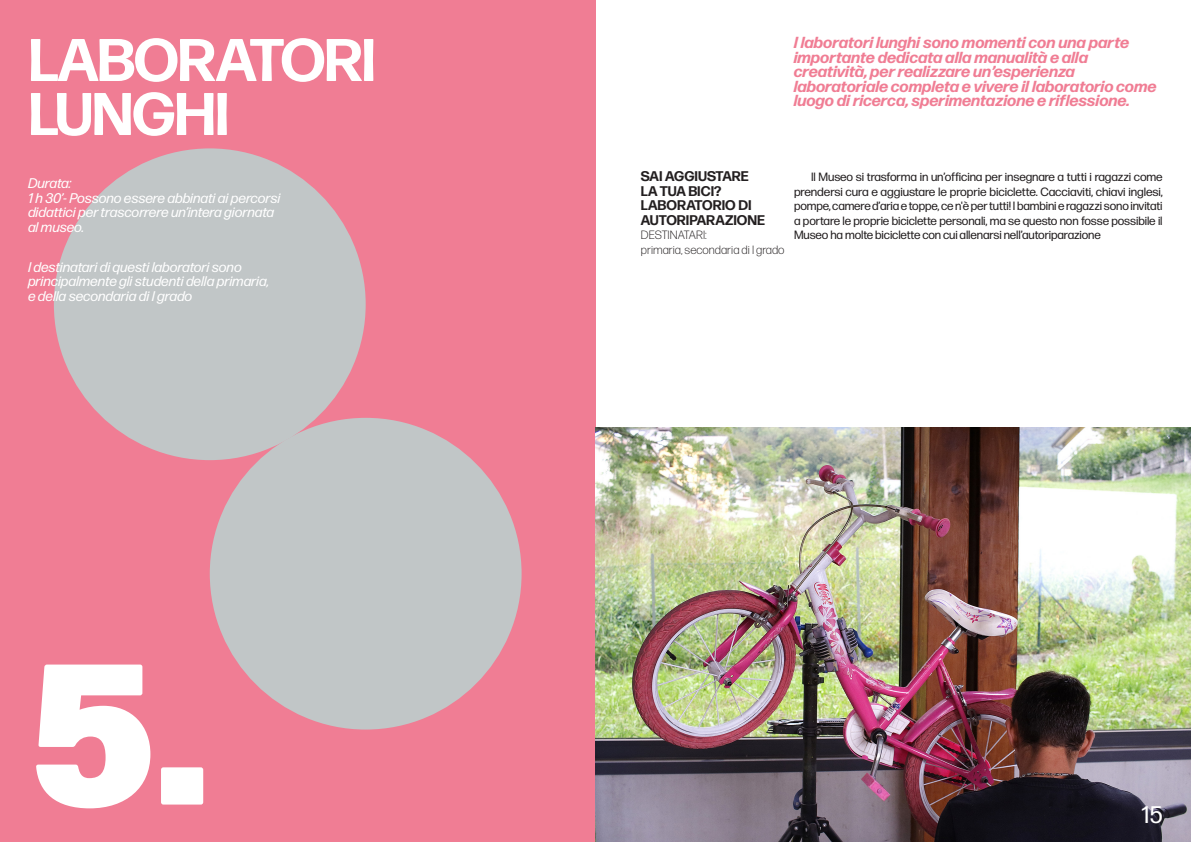
<style>
.page{position:relative;width:1191px;height:842px;background:#fff}
.page>*{position:absolute;margin:0;border:0;box-sizing:border-box;transform-origin:0 0}
.t1{font:900 200px "Forma DJR Text";color:#fff}
.TITOLI_APERTURA{font:700 60px/54px "Forma DJR Text";letter-spacing:-.025em;color:#fff}
.t2{font:24px "Forma DJR Text";color:#fff}
.ESTRATTI{font:italic 700 16px/14.5px "Forma DJR Text";color:#f07d94}
.INFO_DI_APERTURA{font:italic 14px/14.5px "Forma DJR Text";color:#fff}
.TITOLI_SEZIONI{font:700 14px/14.5px "Forma DJR Text";color:#231f20}
.TESTO_GIUSTIFICATO{font:12px/14.5px "Forma DJR Text";letter-spacing:-.01em;color:#231f20;text-align:justify}
.TITOLI_SEZIONI-2{font:300 12px/14.5px "Forma DJR Text";color:#231f20}
</style>
<div class="page">
<div style="left:0;top:0;width:595px;height:842px;background:#f07d94"></div>
<div style="left:210px;top:418px;width:311px;height:311px;background:#c1c6c7;border-radius:50%"></div>
<div style="left:54px;top:148px;width:312px;height:312px;background:#c1c6c7;border-radius:50%"></div>
<img style="left:595px;top:428px;width:596px;height:414px">
<p class="TITOLI_APERTURA" style="left:28px;top:32px;width:349px">LABORATORI<br>LUNGHI</p>
<p class="INFO_DI_APERTURA" style="left:28px;top:175px;width:254px">Durata:<br>1 h 30’- Possono essere abbinati ai percorsi didattici per trascorrere un’intera giornata al museo.</p>
<p class="INFO_DI_APERTURA" style="left:28px;top:259px;width:242px">I destinatari di questi laboratori sono principalmente gli studenti della primaria, e della secondaria di I grado</p>
<p class="t1" style="left:28px;top:573px;width:182px">5.</p>
<p class="ESTRATTI" style="left:794px;top:35px;width:364px">I laboratori lunghi sono momenti con una parte importante dedicata alla manualità e alla creatività, per realizzare un’esperienza laboratoriale completa e vivere il laboratorio come luogo di ricerca, sperimentazione e riflessione.</p>
<p class="TITOLI_SEZIONI" style="left:641px;top:169px;width:126px">SAI AGGIUSTARE<br>LA TUA BICI?<br>LABORATORIO DI<br>AUTORIPARAZIONE</p>
<p class="TITOLI_SEZIONI-2" style="left:641px;top:227px;width:145px">DESTINATARI:<br>primaria, secondaria di I grado</p>
<p class="TESTO_GIUSTIFICATO" style="left:794px;top:169px;width:370px;text-indent:17px">Il Museo si trasforma in un’officina per insegnare a tutti i ragazzi come prendersi cura e aggiustare le proprie biciclette. Cacciaviti, chiavi inglesi, pompe, camere d’aria e toppe, ce n'è per tutti! I bambini e ragazzi sono invitati a portare le proprie biciclette personali, ma se questo non fosse possibile il Museo ha molte biciclette con cui allenarsi nell’autoriparazione</p>
<p class="t2" style="left:1141px;top:799px;width:23px">15</p>
</div>
